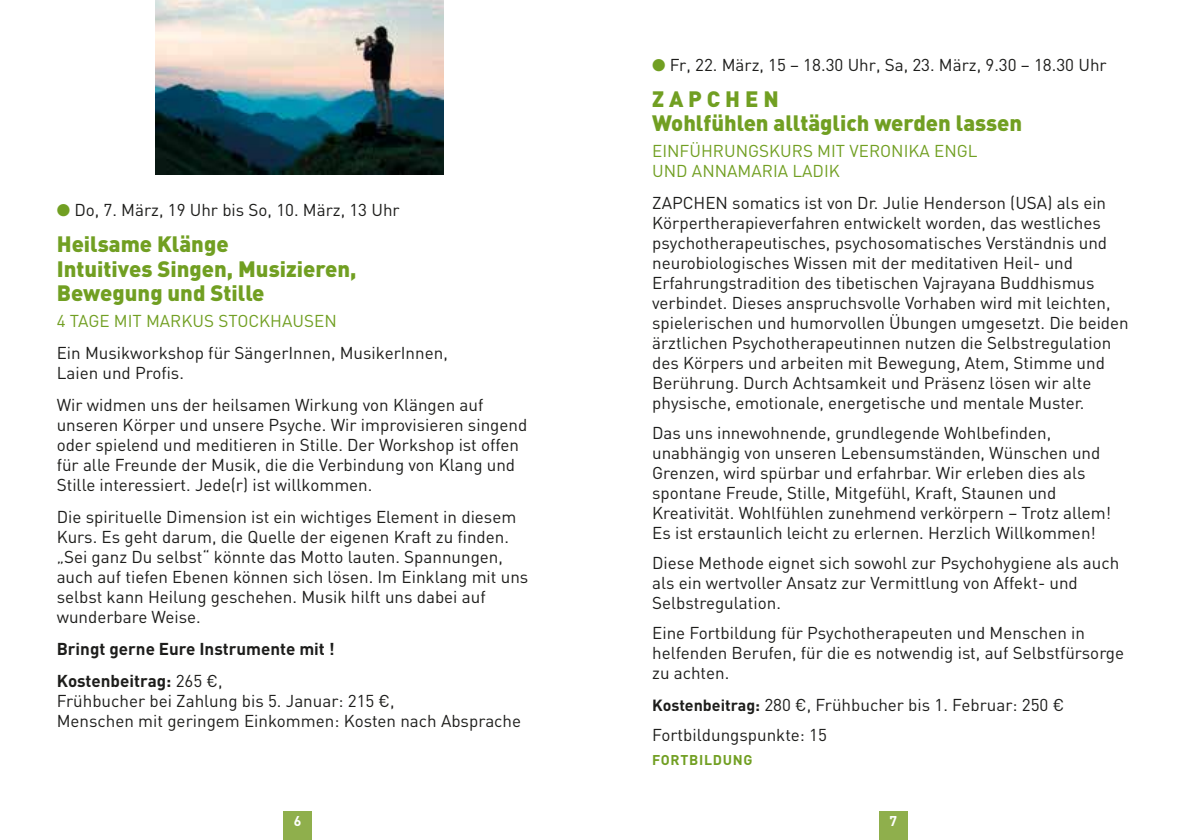
<style>
.page{position:relative;width:1191px;height:840px;background:#fff}
.page>*{position:absolute;margin:0;border:0;box-sizing:border-box;transform-origin:0 0}
.t1{font:900 22px/24px "DIN";color:#719f22}
.t2{font:17px/20px "DIN";color:#1d1d1b}
.t3{font:17px/20px "DIN";color:#719f22}
.t4{font:700 17px/32px "DIN";color:#1d1d1b}
.t5{font:700 14px "DIN";letter-spacing:.05em;color:#719f22}
.t6{font:14px "DIN Bold SC880";color:#fff}
.s1{color:#719f22}
.s2{font-weight:400}
.s3{font-weight:700;font-size:16px}
</style>
<div class="page">
<div style="left:283px;top:811px;width:29px;height:28px;background:#8faf4c"></div>
<div style="left:879px;top:811px;width:28px;height:28px;background:#8faf4c"></div>
<img style="left:155px;top:0;width:288px;height:174px">
<p class="t2" style="left:57px;top:200px;width:344px"><span class="s1">●</span> Do, 7. März, 19 Uhr bis So, 10. März, 13 Uhr</p>
<p class="t1" style="left:57px;top:231px;width:301px">Heilsame Klänge<br>Intuitives Singen, Musizieren,<br>Bewegung und Stille</p>
<p class="t3" style="left:57px;top:310px;width:125px">4 Tage m it Markus</p>
<p class="t3" style="left:218px;top:310px;width:22px">Stockh</p>
<p class="t3" style="left:282px;top:310px;width:56px">ausen</p>
<p class="t2" style="left:57px;top:342px;width:392px">Ein Musikworkshop für SängerI nnen, MusikerI nnen,<br>Laien und Profis.</p>
<p class="t2" style="left:57px;top:394px;width:472px">Wir widmen uns der heilsamen Wirkung von Klängen auf unseren Körper und unsere Psyche. Wir improvisieren singend oder spielend und meditieren in Stille. Der Workshop ist offen für alle Freunde der Musik, die die Verbindung von Klang und Stille interessiert. Jede(r) ist willkommen.</p>
<p class="t2" style="left:57px;top:506px;width:473px">Die spirituelle Dimension ist ein wichtiges Element in diesem Kurs. Es geht darum, die Quelle der eigenen Kraft zu finden. „Sei ganz Du selbst“ könnte das Motto lauten. Spannungen, auch auf tiefen Ebenen können sich lösen. I m Einklang mit uns selbst kann Heilung geschehen. Musik hilft uns dabei auf wunderbare Weise.</p>
<p class="t4" style="left:57px;top:631px;width:279px">Bringt gerne Eure I nstrumente mit !<br>Kostenbeitrag: <span class="s2">265 €,</span></p>
<p class="t2" style="left:57px;top:690px;width:466px">Frühbucher bei Zahlung bis 5. Januar: 215 €,<br>Menschen mit geringem Einkommen: Kosten nach Absprache</p>
<p class="t2" style="left:652px;top:54px;width:456px"><span class="s1">●</span> Fr, 22. März, 15 – 18.30 Uhr, Sa, 23. März, 9.30 – 18.30 Uhr</p>
<p class="t1" style="left:652px;top:85px;width:371px">Z A P C H E N<br>Wohlfühlen alltäglich werden lassen</p>
<p class="t3" style="left:652px;top:140px;width:39px">Einführu</p>
<p class="t3" style="left:735px;top:140px;width:35px">ngskurs</p>
<p class="t3" style="left:652px;top:140px;width:327px;text-indent:165px">mit Veronika Engl u nd Annamar ia Lad ik</p>
<p class="t2" style="left:652px;top:192px;width:478px">ZAPCHEN somatics ist von Dr. Julie Henderson (USA) als ein Körpertherapieverfahren entwickelt worden, das westliches psychotherapeutisches, psychosomatisches Verständnis und neurobiologisches Wissen mit der meditativen Heil- und Erfahrungstradition des tibetischen Vajrayana Buddhismus verbindet. Dieses anspruchsvolle Vorhaben wird mit leichten, spielerischen und humorvollen Übungen umgesetzt. Die beiden ärztlichen Psychotherapeutinnen nutzen die Selbstregulation des Körpers und arbeiten mit Bewegung, Atem, Stimme und Berührung. Durch Achtsamkeit und Präsenz lösen wir alte physische, emotionale, energetische und mentale Muster.</p>
<p class="t2" style="left:652px;top:422px;width:460px">Das uns innewohnende, grundlegende Wohlbefinden, unabhängig von unseren Lebensumständen, Wünschen und Grenzen, wird spürbar und erfahrbar. Wir erleben dies als spontane Freude, Stille, Mitgefühl, Kraft, Staunen und Kreativität. Wohlfühlen zunehmend verkörpern – Trotz allem!<br>Es ist erstaunlich leicht zu erlernen. Herzlich Willkommen!</p>
<p class="t2" style="left:652px;top:552px;width:468px">Diese Methode eignet sich sowohl zur Psychohygiene als auch als ein wertvoller Ansatz zur Vermittlung von Affekt- und<br>Selbstregulation.</p>
<p class="t2" style="left:652px;top:622px;width:473px">Eine Fortbildung für Psychotherapeuten und Menschen in helfenden Berufen, für die es notwendig ist, auf Selbstfürsorge zu achten.</p>
<p class="t2" style="left:652px;top:689px;width:413px;line-height:30px"><span class="s3">Kostenbeitrag:</span> 280 €, Frühbucher bis 1. Februar: 250 €<br>Fortbildungspunkte: 15</p>
<p class="t5" style="left:652px;top:750px;width:102px">Fortbildung</p>
<p class="t6" style="left:294px;top:811px;width:9px">6</p>
<p class="t6" style="left:889px;top:811px;width:9px">7</p>
</div>
